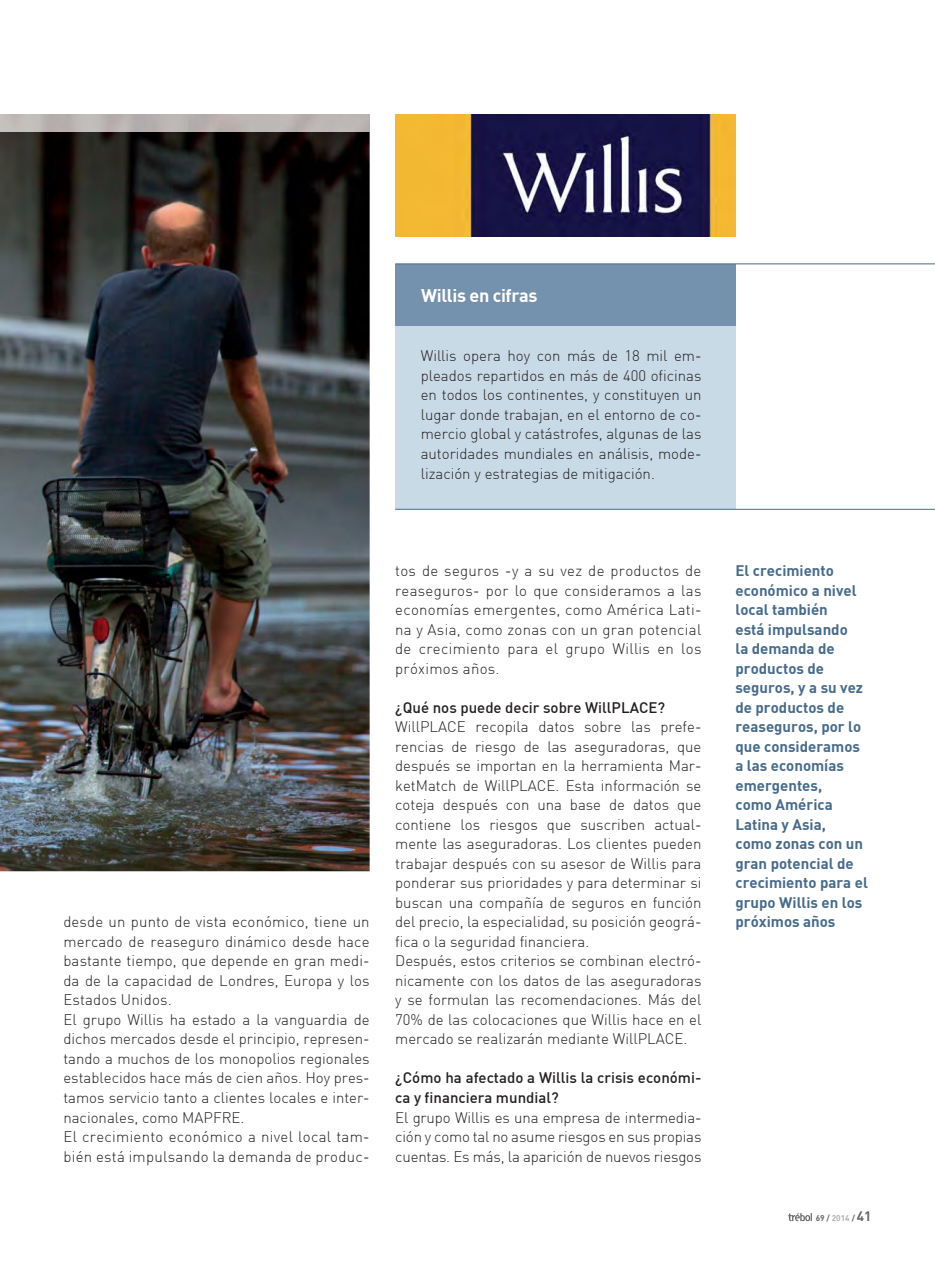
<style>
.page{position:relative;width:935px;height:1263px;background:#fff}
.page>*{position:absolute;margin:0;border:0;box-sizing:border-box;transform-origin:0 0}
.t1{font:700 18px "DIN";letter-spacing:-.02em;color:#fff}
.t2{font:300 15px/19.5px "DIN";color:#231f20;text-align:justify}
.t3{font:700 15px/19.5px "DIN";color:#466b8c}
.t4{font:500 15px/19.5px "DIN";color:#231f20}
.t5{font:700 8.25px "DIN";color:#67686b}
.s1{color:#aeb0b3}
.s2{font-size:13.5px}
</style>
<div class="page">
<svg style="left:788px;top:1213px;width:24px;height:7px"></svg>
<div style="left:395px;top:264px;width:340px;height:245px;background:#c9dae7"></div>
<hr style="left:395px;top:509px;width:540px;height:1px;background:#466b8c">
<div style="left:395px;top:264px;width:340px;height:62px;background:#7491ad"></div>
<hr style="left:395px;top:263px;width:540px;height:1px;background:#466b8c">
<img style="left:0;top:114px;width:370px;height:757px">
<img style="left:395px;top:114px;width:340px;height:122px">
<p class="t1" style="left:421px;top:284px;width:118px">Willis en cifras</p>
<p class="t2" style="left:421px;top:346px;width:282px">Willis opera hoy con más de 18 mil em&shy;pleados repartidos en más de 400 oficinas en todos los continentes, y constituyen un lugar donde trabajan, en el entorno de co&shy;mercio global y catástrofes, algunas de las autoridades mundiales en análisis, mode&shy;lización y estrategias de mitigación.</p>
<p class="t2" style="left:63px;top:912px;width:308px;text-align:left">desde un punto de vista económico, tiene un mercado de reaseguro dinámico desde hace bastante tiempo, que depende en gran medi&shy;da de la capacidad de Londres, Europa y los Estados Unidos.<br>El grupo Willis ha estado a la vanguardia de dichos mercados desde el principio, represen&shy;tando a muchos de los monopolios regionales establecidos hace más de cien años. Hoy pres&shy;tamos servicio tanto a clientes locales e inter&shy;nacionales, como MAPFRE.<br>El crecimiento económico a nivel local tam&shy;bién está impulsando la demanda de produc-</p>
<p class="t2" style="left:395px;top:561px;width:308px">tos de seguros -y a su vez de productos de reaseguros- por lo que consideramos a las economías emergentes, como América Lati&shy;na y Asia, como zonas con un gran potencial de crecimiento para el grupo Willis en los próximos años.</p>
<p class="t4" style="left:395px;top:696px;width:271px">¿Qué nos puede decir sobre WillPLACE?</p>
<p class="t2" style="left:395px;top:717px;width:308px;text-align:left">WillPLACE recopila datos sobre las prefe&shy;rencias de riesgo de las aseguradoras, que después se importan en la herramienta Mar&shy;ketMatch de WillPLACE. Esta información se coteja después con una base de datos que contiene los riesgos que suscriben actual&shy;mente las aseguradoras. Los clientes pueden trabajar después con su asesor de Willis para ponderar sus prioridades y para determinar si buscan una compañía de seguros en función del precio, la especialidad, su posición geográ&shy;fica o la seguridad financiera.<br>Después, estos criterios se combinan electró&shy;nicamente con los datos de las aseguradoras y se formulan las recomendaciones. Más del 70% de las colocaciones que Willis hace en el mercado se realizarán mediante WillPLACE.</p>
<p class="t4" style="left:395px;top:1067px;width:308px">¿Cómo ha afectado a Willis la crisis económi&shy;ca y financiera mundial?</p>
<p class="t2" style="left:395px;top:1107px;width:308px">El grupo Willis es una empresa de intermedia&shy;ción y como tal no asume riesgos en sus propias cuentas. Es más, la aparición de nuevos riesgos</p>
<p class="t3" style="left:735px;top:560px;width:134px">El crecimiento económico a nivel local también<br>está impulsando<br>la demanda de productos de seguros, y a su vez de productos de reaseguros, por lo que consideramos a las economías emergentes,<br>como América<br>Latina y Asia,<br>como zonas con un gran potencial de crecimiento para el grupo Willis en los próximos años</p>
<p class="t5" style="left:815px;top:1212px;width:57px">69 / <span class="s1">2014</span> / <span class="s2">41</span></p>
</div>
